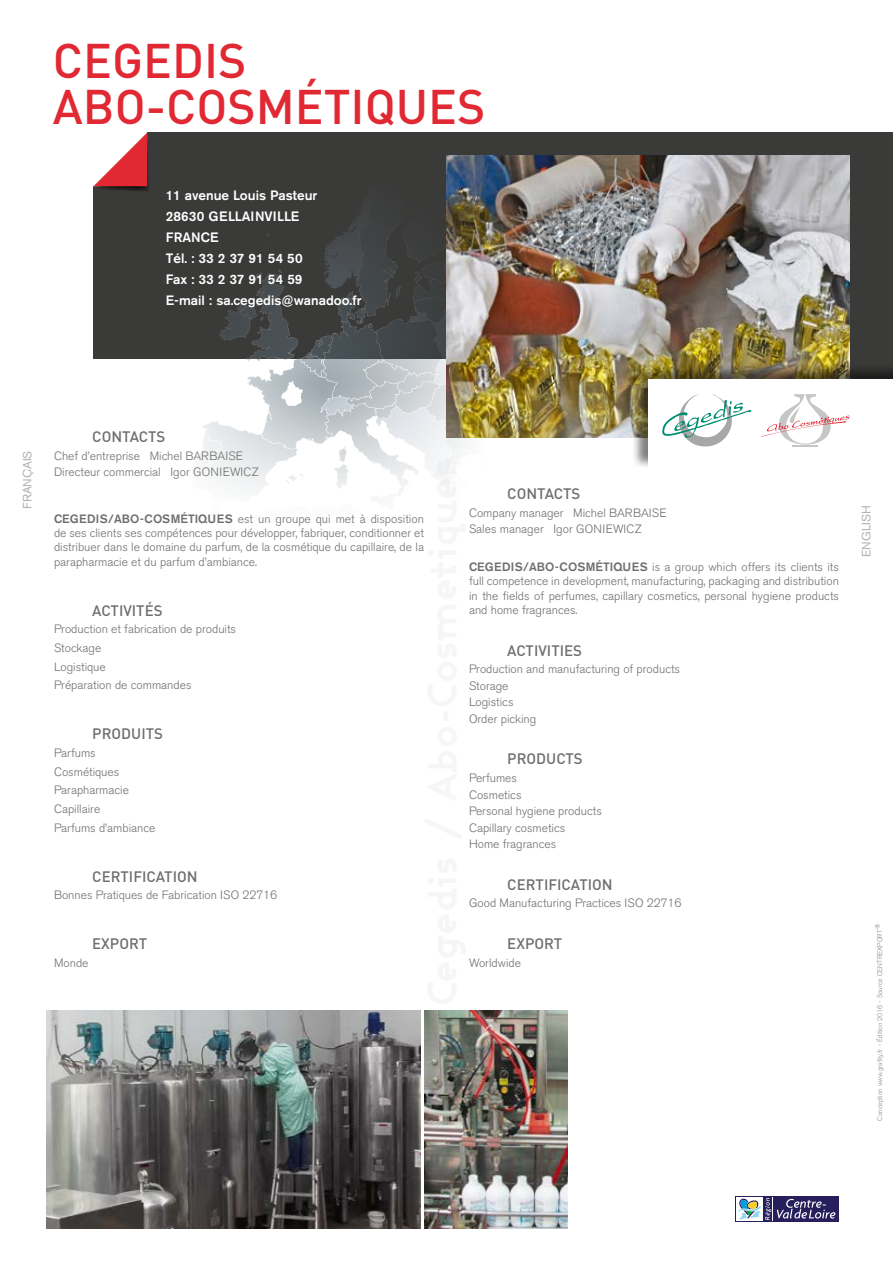
<style>
.page{position:relative;width:893px;height:1263px;background:#fff}
.page>*{position:absolute;margin:0;border:0;box-sizing:border-box;transform-origin:0 0}
.t1{font:500 48px/46.5px "DIN";color:#e12934}
.t2{font:500 15px "DIN";color:#6e6e6e}
.t3{font:500 13.5px/21px "Akzidenz Grotesk BE";color:#fff}
.t4{font:300 12px/16.5px "Akzidenz Grotesk BE";color:#6e6e6e}
.t5{font:12px "Akzidenz Grotesk BE";color:#b1b2b3}
.t6{font:300 6.75px "Akzidenz Grotesk BE";color:#868786}
.s1{font-weight:500}
</style>
<div class="page">
<div style="left:94px;top:133px;width:799px;height:226px;background:#3a3a39"></div>
<svg style="left:93px;top:132px;width:56px;height:60px;background:#d7888d"></svg>
<svg style="left:198px;top:212px;width:286px;height:285px"></svg>
<div style="left:583px;top:347px;width:310px;height:66px;background:#3a3a39"></div>
<div style="left:735px;top:1196px;width:104px;height:26px;background:#261f5b"></div>
<div style="left:736px;top:1197px;width:27px;height:24px;background:#fff"></div>
<svg style="left:737px;top:1197px;width:98px;height:24px"></svg>
<img style="left:47px;top:1010px;width:374px;height:218px">
<img style="left:425px;top:1010px;width:142px;height:218px">
<img style="left:446px;top:155px;width:404px;height:282px">
<div style="left:631px;top:363px;width:262px;height:107px;background:#000;opacity:.5"></div>
<div style="left:648px;top:379px;width:245px;height:91px;background:#fff"></div>
<svg style="left:662px;top:394px;width:89px;height:52px"></svg>
<hr style="left:792px;top:445px;width:26px;height:2px;background:#c5c6c6">
<svg style="left:761px;top:394px;width:89px;height:51px"></svg>
<h1 class="t1" style="left:53px;top:36px;width:434px">CEGEDIS<br>ABO-COSMÉTIQUES</h1>
<p class="t3" style="left:166px;top:185px;width:197px">11 avenue Louis Pasteur<br>28630 GELLAINVILLE<br>FRANCE<br>Tél. : 33 2 37 91 54 50<br>Fax : 33 2 37 91 54 59<br>E-mail : sa.cegedis@wanadoo.fr</p>
<p class="t5" style="left:20px;top:509px;width:60px;rotate:-90deg">FRANÇAIS</p>
<p class="t2" style="left:92px;top:427px;width:75px">CONTACTS</p>
<p class="t4" style="left:54px;top:447px;width:206px">Chef d’entreprise Michel BARBAISE<br>Directeur commercial Igor GONIEWICZ</p>
<p class="t4" style="left:54px;top:511px;width:371px;line-height:14.4px;text-align:justify"><span class="s1">CEGEDIS/ABO-COSMÉTIQUES</span> est un groupe qui met à disposition de ses clients ses compétences pour développer, fabriquer, conditionner et distribuer dans le domaine du parfum, de la cosmétique du capillaire, de la parapharmacie et du parfum d’ambiance.</p>
<p class="t2" style="left:92px;top:601px;width:72px">ACTIVITÉS</p>
<p class="t4" style="left:54px;top:620px;width:184px;line-height:18.6px">Production et fabrication de produits<br>Stockage<br>Logistique<br>Préparation de commandes</p>
<p class="t2" style="left:92px;top:724px;width:72px">PRODUITS</p>
<p class="t4" style="left:54px;top:744px;width:103px;line-height:18.6px">Parfums<br>Cosmétiques<br>Parapharmacie<br>Capillaire<br>Parfums d’ambiance</p>
<p class="t2" style="left:92px;top:866px;width:107px">CERTIFICATION</p>
<p class="t4" style="left:54px;top:887px;width:225px">Bonnes Pratiques de Fabrication ISO 22716</p>
<p class="t2" style="left:92px;top:934px;width:57px">EXPORT</p>
<p class="t4" style="left:54px;top:955px;width:36px">Monde</p>
<p class="t2" style="left:507px;top:484px;width:75px">CONTACTS</p>
<p class="t4" style="left:469px;top:504px;width:199px">Company manager Michel BARBAISE<br>Sales manager Igor GONIEWICZ</p>
<p class="t4" style="left:469px;top:560px;width:371px;line-height:14.4px;text-align:justify"><span class="s1">CEGEDIS/ABO-COSMÉTIQUES</span> is a group which offers its clients its full competence in development, manufacturing, packaging and distribution in the fields of perfumes, capillary cosmetics, personal hygiene products and home fragrances.</p>
<p class="t2" style="left:507px;top:640px;width:76px">ACTIVITIES</p>
<p class="t4" style="left:469px;top:661px;width:213px">Production and manufacturing of products<br>Storage<br>Logistics<br>Order picking</p>
<p class="t2" style="left:507px;top:749px;width:77px">PRODUCTS</p>
<p class="t4" style="left:469px;top:770px;width:134px">Perfumes<br>Cosmetics<br>Personal hygiene products<br>Capillary cosmetics<br>Home fragrances</p>
<p class="t2" style="left:507px;top:874px;width:107px">CERTIFICATION</p>
<p class="t4" style="left:469px;top:895px;width:214px">Good Manufacturing Practices ISO 22716</p>
<p class="t2" style="left:507px;top:934px;width:57px">EXPORT</p>
<p class="t4" style="left:469px;top:954px;width:54px">Worldwide</p>
<p class="t5" style="left:859px;top:557px;width:53px;rotate:-90deg">ENGLISH</p>
<p class="t6" style="left:876px;top:1121px;width:198px;rotate:-90deg">Conception www.grafity.fr - Édition 2016 - Source CENTREXPORT®</p>
</div>
